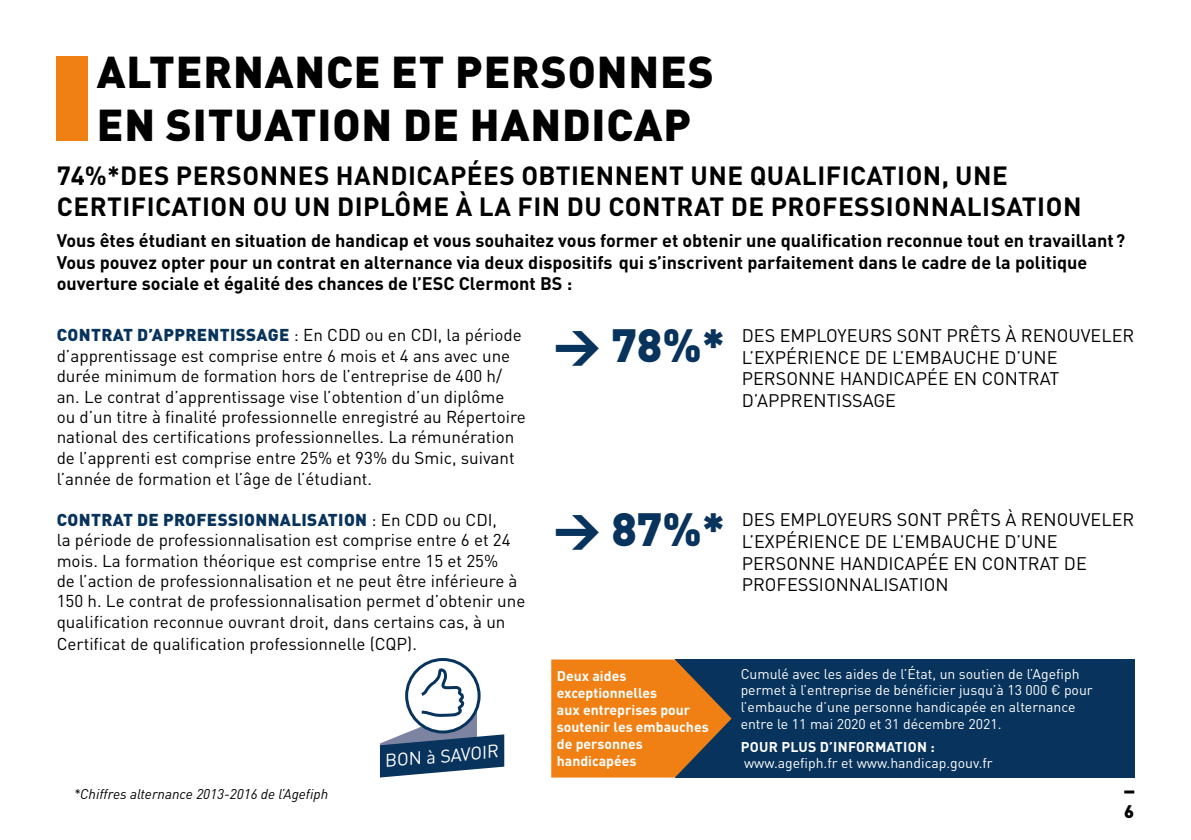
<style>
.page{position:relative;width:1191px;height:840px;background:#fff}
.page>*{position:absolute;margin:0;border:0;box-sizing:border-box;transform-origin:0 0}
.t1{font:900 46px "DIN Pro";color:#08335c}
.t2{font:900 44px/52.8px "DIN Pro";letter-spacing:.02em;color:#000}
.t3{font:700 26px/31.2px "DIN Pro";letter-spacing:.02em;color:#000}
.t4{font:700 18px/21.6px "DIN Pro";color:#000}
.t5{font:18px/21.6px "DIN Pro";color:#000}
.t6{font:18px "DIN Pro";color:#fff}
.t7{font:900 18px "DIN Pro";color:#000}
.t8{font:17px/20.6px "DIN Pro";color:#000}
.t9{font:14px/16.8px "DIN Pro";color:#fff}
.t10{font:700 14px/16.8px "DIN Pro";color:#fff}
.t11{font:italic 14px "DIN Pro";color:#000}
.t12{font:700 14px "DIN Pro";letter-spacing:.02em;color:#fff}
.s1{font-weight:900;color:#08335c}
</style>
<div class="page">
<svg style="left:1124px;top:790px;width:10px;height:3px"></svg>
<div style="left:675px;top:659px;width:459px;height:118px;background:#08335c"></div>
<svg style="left:551px;top:659px;width:180px;height:118px;background:#ce761f"></svg>
<svg style="left:406px;top:659px;width:73px;height:72px"></svg>
<svg style="left:380px;top:665px;width:124px;height:112px"></svg>
<div style="left:57px;top:57px;width:31px;height:84px;background:#f08013"></div>
<h2 class="t2" style="left:97px;top:40px;width:618px">ALTERNANCE ET PERSONNES<br>EN SITUATION DE HANDICAP</h2>
<h3 class="t3" style="left:57px;top:157px;width:1026px">74%*DES PERSONNES HANDICAPÉES OBTIENNENT UNE QUALIFICATION, UNE<br>CERTIFICATION OU UN DIPLÔME À LA FIN DU CONTRAT DE PROFESSIONNALISATION</h3>
<p class="t4" style="left:57px;top:228px;width:1070px">Vous êtes étudiant en situation de handicap et vous souhaitez vous former et obtenir une qualification reconnue tout en travaillant?<br>Vous pouvez opter pour un contrat en alternance via deux dispositifs qui s’inscrivent parfaitement dans le cadre de la politique ouverture sociale et égalité des chances de l’ESC Clermont BS :</p>
<p class="t8" style="left:57px;top:323px;width:470px"><span class="s1">CONTRAT D’APPRENTISSAGE</span> : En CDD ou en CDI, la période d’apprentissage est comprise entre 6 mois et 4 ans avec une durée minimum de formation hors de l’entreprise de 400 h/ an. Le contrat d’apprentissage vise l’obtention d’un diplôme ou d’un titre à finalité professionnelle enregistré au Répertoire national des certifications professionnelles. La rémunération de l’apprenti est comprise entre 25% et 93% du Smic, suivant l’année de formation et l’âge de l’étudiant.</p>
<p class="t5" style="left:742px;top:323px;width:394px">DES EMPLOYEURS SONT PRÊTS À RENOUVELER<br>L’EXPÉRIENCE DE L’EMBAUCHE D’UNE<br>PERSONNE HANDICAPÉE EN CONTRAT<br>D’APPRENTISSAGE</p>
<h1 class="t1" style="left:554px;top:305px;width:173px">→ 78%*</h1>
<p class="t8" style="left:57px;top:507px;width:470px"><span class="s1">CONTRAT DE PROFESSIONNALISATION</span> : En CDD ou CDI,<br>la période de professionnalisation est comprise entre 6 et 24 mois. La formation théorique est comprise entre 15 et 25%<br>de l’action de professionnalisation et ne peut être inférieure à 150 h. Le contrat de professionnalisation permet d’obtenir une qualification reconnue ouvrant droit, dans certains cas, à un Certificat de qualification professionnelle (CQP).</p>
<p class="t11" style="left:74px;top:782px;width:256px">*Chiffres alternance 2013-2016 de l’Agefiph</p>
<p class="t6" style="left:383px;top:746px;width:116px;rotate:-5deg">BON à SAVOIR</p>
<h1 class="t1" style="left:554px;top:490px;width:173px">→ 87%*</h1>
<p class="t5" style="left:742px;top:507px;width:394px">DES EMPLOYEURS SONT PRÊTS À RENOUVELER<br>L’EXPÉRIENCE DE L’EMBAUCHE D’UNE<br>PERSONNE HANDICAPÉE EN CONTRAT DE<br>PROFESSIONNALISATION</p>
<p class="t10" style="left:557px;top:666px;width:153px">Deux aides exceptionnelles<br>aux entreprises pour soutenir les embauches de personnes handicapées</p>
<p class="t9" style="left:740px;top:663px;width:354px">Cumulé avec les aides de l’État, un soutien de l’Agefiph permet à l’entreprise de bénéficier jusqu’à 13 000 € pour l’embauche d’une personne handicapée en alternance entre le 11 mai 2020 et 31 décembre 2021.</p>
<p class="t12" style="left:741px;top:734px;width:195px">POUR PLUS D’INFORMATION :</p>
<p class="t9" style="left:744px;top:753px;width:250px">www.agefiph.fr et www.handicap.gouv.fr</p>
<p class="t7" style="left:1124px;top:795px;width:12px">6</p>
</div>
